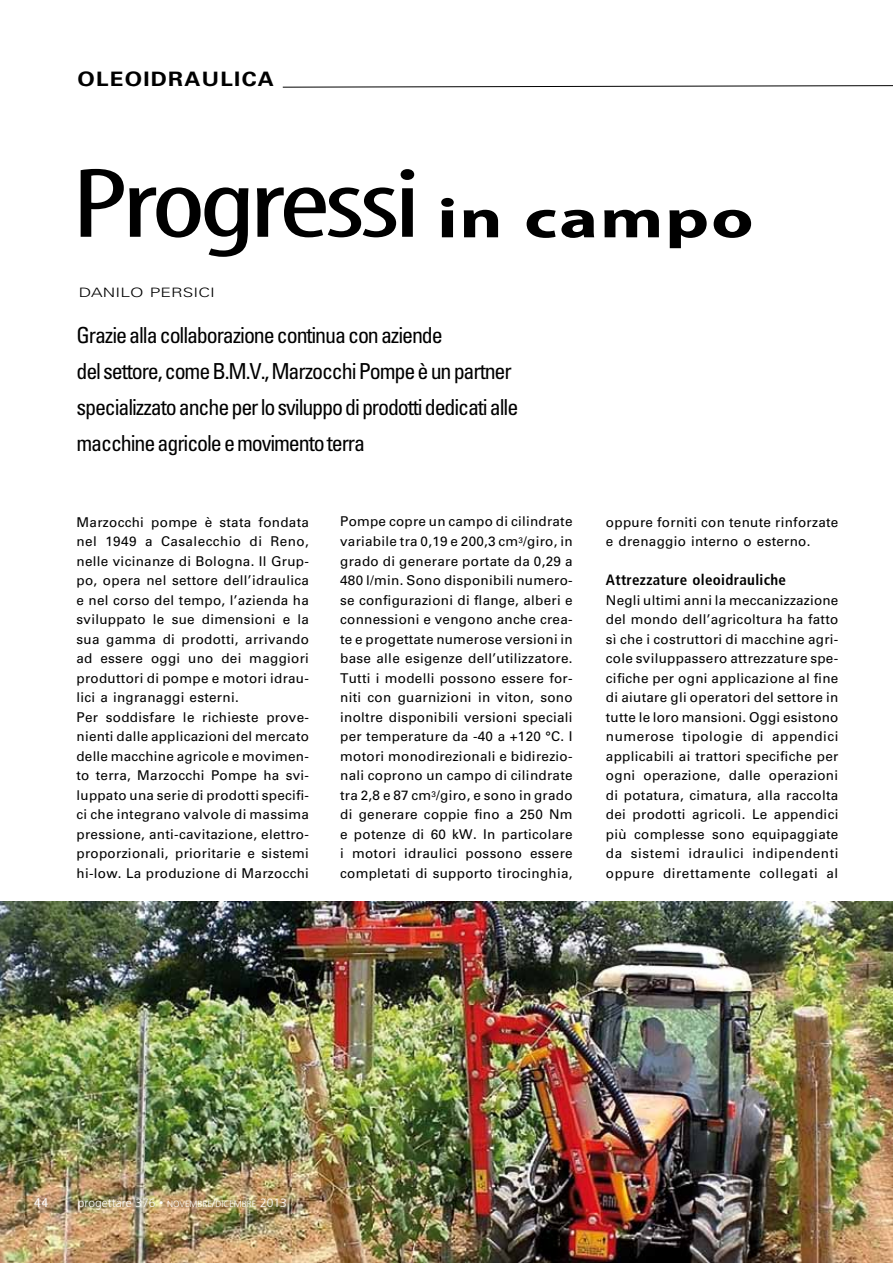
<style>
.page{position:relative;width:893px;height:1263px;background:#fff}
.page>*{position:absolute;margin:0;border:0;box-sizing:border-box;transform-origin:0 0}
.t1{font:condensed 100.2px "Myriad";letter-spacing:-.035em;color:#000;scale:1.38 1}
.t2{font:condensed 22.05px/36px "Univers LT";letter-spacing:-.05em;color:#000}
.t3{font:700 19.95px "Univers LT";letter-spacing:.055em;color:#000;scale:1.13 1}
.t4{font:700 condensed 15px "Frutiger LT";letter-spacing:.02em;color:#000}
.t5{font:13.5px/19.5px "Univers LT";letter-spacing:.02em;color:#000}
.t6{font:condensed 13.5px "Myriad";color:#fff;scale:1.27 1}
.t7{font:300 12.9px "Univers LT";letter-spacing:.005em;color:#000;scale:1.34 1}
.t8{font:300 9px "Frutiger LT";color:#fff}
.s1{font-family:"Myriad Headline";font-stretch:normal;font-size:55.05px}
.s2{font-size:12px}
.s3{font-family:"Arial";font-weight:400;font-size:12px}
</style>
<div class="page">
<img style="left:0;top:901px;width:893px;height:362px">
<svg style="left:282px;top:85px;width:611px;height:3px"></svg>
<h3 class="t3" style="left:77px;top:67px;width:175px">OLEOIDRAULICA</h3>
<h1 class="t1" style="left:72px;top:154px;width:495px">Progressi <span class="s1">in campo</span></h1>
<p class="t7" style="left:79px;top:285px;width:103px">DANILO PERSICI</p>
<h2 class="t2" style="left:77px;top:317px;width:443px">Grazie alla collaborazione continua con aziende<br>del settore, come B.M.V., Marzocchi Pompe è un partner specializzato anche per lo sviluppo di prodotti dedicati alle macchine agricole e movimento terra</h2>
<p class="t5" style="left:77px;top:512px;width:234px">Marzocchi pompe è stata fondata nel 1949 a Casalecchio di Reno, nelle vicinanze di Bologna. Il Grup&shy;po, opera nel settore dell’idraulica e nel corso del tempo, l’azienda ha sviluppato le sue dimensioni e la sua gamma di prodotti, arrivando ad essere oggi uno dei maggiori produttori di pompe e motori idrau&shy;lici a ingranaggi esterni.<br>Per soddisfare le richieste prove&shy;nienti dalle applicazioni del mercato delle macchine agricole e movimen&shy;to terra, Marzocchi Pompe ha svi&shy;luppato una serie di prodotti specifi&shy;ci che integrano valvole di massima pressione, anti-cavitazione, elettro&shy;proporzionali, prioritarie e sistemi hi-low. La produzione di Marzocchi</p>
<p class="t5" style="left:340px;top:512px;width:234px;text-align:justify">Pompe copre un campo di cilindrate variabile tra 0,19 e 200,3 cm<sup>3</sup>/giro, in grado di generare portate da 0,29 a 480 l/min. Sono disponibili numero&shy;se configurazioni di flange, alberi e connessioni e vengono anche crea&shy;te e progettate numerose versioni in base alle esigenze dell’utilizzatore.<br>Tutti i modelli possono essere for&shy;niti con guarnizioni in viton, sono inoltre disponibili versioni speciali per temperature da -40 a +120 °C. I motori monodirezionali e bidirezio&shy;nali coprono un campo di cilindrate tra 2,8 e 87 cm<sup>3</sup>/giro, e sono in grado di generare coppie fino a 250 Nm e potenze di 60 kW. In particolare i motori idraulici possono essere completati di supporto tirocinghia,</p>
<p class="t5" style="left:606px;top:512px;width:234px">oppure forniti con tenute rinforzate e drenaggio interno o esterno.</p>
<p class="t4" style="left:606px;top:571px;width:182px">Attrezzature oleoidrauliche</p>
<p class="t5" style="left:606px;top:590px;width:234px;text-align:justify">Negli ultimi anni la meccanizzazione del mondo dell’agricoltura ha fatto sì che i costruttori di macchine agri&shy;cole sviluppassero attrezzature spe&shy;cifiche per ogni applicazione al fine di aiutare gli operatori del settore in tutte le loro mansioni. Oggi esistono numerose tipologie di appendici applicabili ai trattori specifiche per ogni operazione, dalle operazioni di potatura, cimatura, alla raccolta dei prodotti agricoli. Le appendici più complesse sono equipaggiate da sistemi idraulici indipendenti oppure direttamente collegati al</p>
<p class="t6" style="left:34px;top:1196px;width:13px">44</p>
<p class="t8" style="left:78px;top:1198px;width:210px"><span class="s2">progettare</span> <span class="s2">376</span> <span class="s3">•</span> NOVEMBRE<span class="s2">/</span>DICEMBRE <span class="s2">2013</span></p>
</div>
